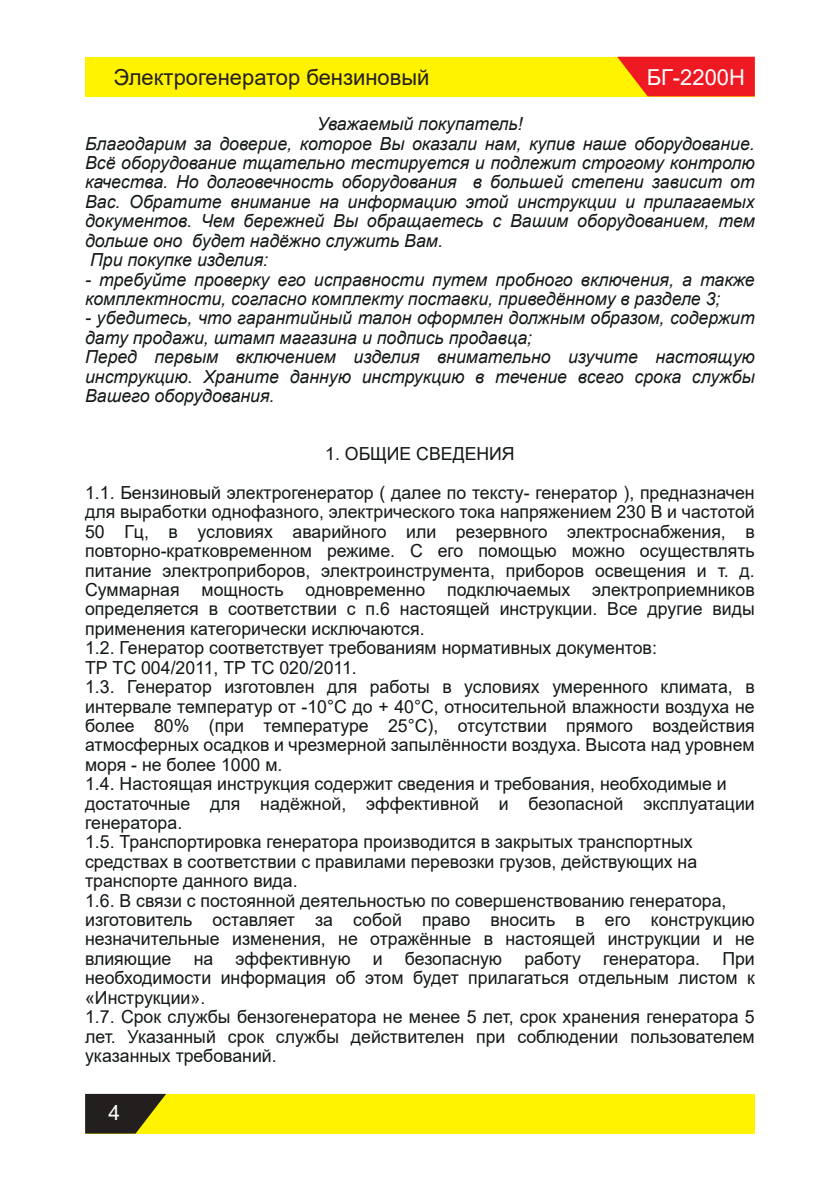
<style>
.page{position:relative;width:840px;height:1191px;background:#fff}
.page>*{position:absolute;margin:0;border:0;box-sizing:border-box;transform-origin:0 0}
.t1{font:22px "Arial";color:#241f1f}
.t2{font:22px "Arial";color:#fff}
.t3{font:20.8px "Arial";color:#fff}
.t4{font:18px/19.4px "Arial";color:#121717;text-align:center}
.t5{font:italic 18px/19.4px "Arial";color:#121717}
</style>
<div class="page">
<div style="left:85px;top:57px;width:669px;height:39px;background:#fff300"></div>
<svg style="left:617px;top:57px;width:137px;height:39px;background:#f0311f"></svg>
<div style="left:85px;top:1093px;width:669px;height:40px;background:#fff300"></div>
<svg style="left:85px;top:1093px;width:81px;height:40px"></svg>
<p class="t1" style="left:114px;top:62px;width:317px">Электрогенератор бензиновый</p>
<p class="t2" style="left:646px;top:62px;width:100px">БГ-2200Н</p>
<p class="t5" style="left:85px;top:114px;width:670px;text-indent:232px">Уважаемый покупатель!<br>Благодарим за доверие, которое Вы оказали нам, купив наше оборудование.<br>Всё оборудование тщательно тестируется и подлежит строгому контролю качества. Но долговечность оборудования в большей степени зависит от Вас. Обратите внимание на информацию этой инструкции и прилагаемых документов. Чем бережней Вы обращаетесь с Вашим оборудованием, тем дольше оно будет надёжно служить Вам.<br>При покупке изделия:</p>
<p class="t5" style="left:85px;top:270px;width:670px">- требуйте проверку его исправности путем пробного включения, а также комплектности, согласно комплекту поставки, приведённому в разделе 3;</p>
<p class="t5" style="left:85px;top:308px;width:670px">- убедитесь, что гарантийный талон оформлен должным образом, содержит дату продажи, штамп магазина и подпись продавца;<br>Перед первым включением изделия внимательно изучите настоящую инструкцию. Храните данную инструкцию в течение всего срока службы Вашего оборудования.</p>
<p class="t4" style="left:85px;top:434px;width:670px;line-height:38.8px">1. ОБЩИЕ СВЕДЕНИЯ<br>1.1. Бензиновый электрогенератор ( далее по тексту- генератор ), предназначен</p>
<p class="t4" style="left:85px;top:502px;width:670px;text-align:left">для выработки однофазного, электрического тока напряжением 230 В и частотой 50 Гц, в условиях аварийного или резервного электроснабжения, в повторно-кратковременном режиме. С его помощью можно осуществлять питание электроприборов, электроинструмента, приборов освещения и т. д.<br>Суммарная мощность одновременно подключаемых электроприемников определяется в соответствии с п.6 настоящей инструкции. Все другие виды применения категорически исключаются.<br>1.2. Генератор соответствует требованиям нормативных документов:<br>ТР ТС 004/2011, ТР ТС 020/2011.<br>1.3. Генератор изготовлен для работы в условиях умеренного климата, в интервале температур от -10°С до + 40°С, относительной влажности воздуха не более 80% (при температуре 25°С), отсутствии прямого воздействия атмосферных осадков и чрезмерной запылённости воздуха. Высота над уровнем моря - не более 1000 м.<br>1.4. Настоящая инструкция содержит сведения и требования, необходимые и достаточные для надёжной, эффективной и безопасной эксплуатации генератора.<br>1.5. Транспортировка генератора производится в закрытых транспортных средствах в соответствии с правилами перевозки грузов, действующих на транспорте данного вида.<br>1.6. В связи с постоянной деятельностью по совершенствованию генератора, изготовитель оставляет за собой право вносить в его конструкцию незначительные изменения, не отражённые в настоящей инструкции и не влияющие на эффективную и безопасную работу генератора. При необходимости информация об этом будет прилагаться отдельным листом к «Инструкции».<br>1.7. Срок службы бензогенератора не менее 5 лет, срок хранения генератора 5 лет. Указанный срок службы действителен при соблюдении пользователем указанных требований.</p>
<p class="t3" style="left:108px;top:1098px;width:13px">4</p>
</div>
